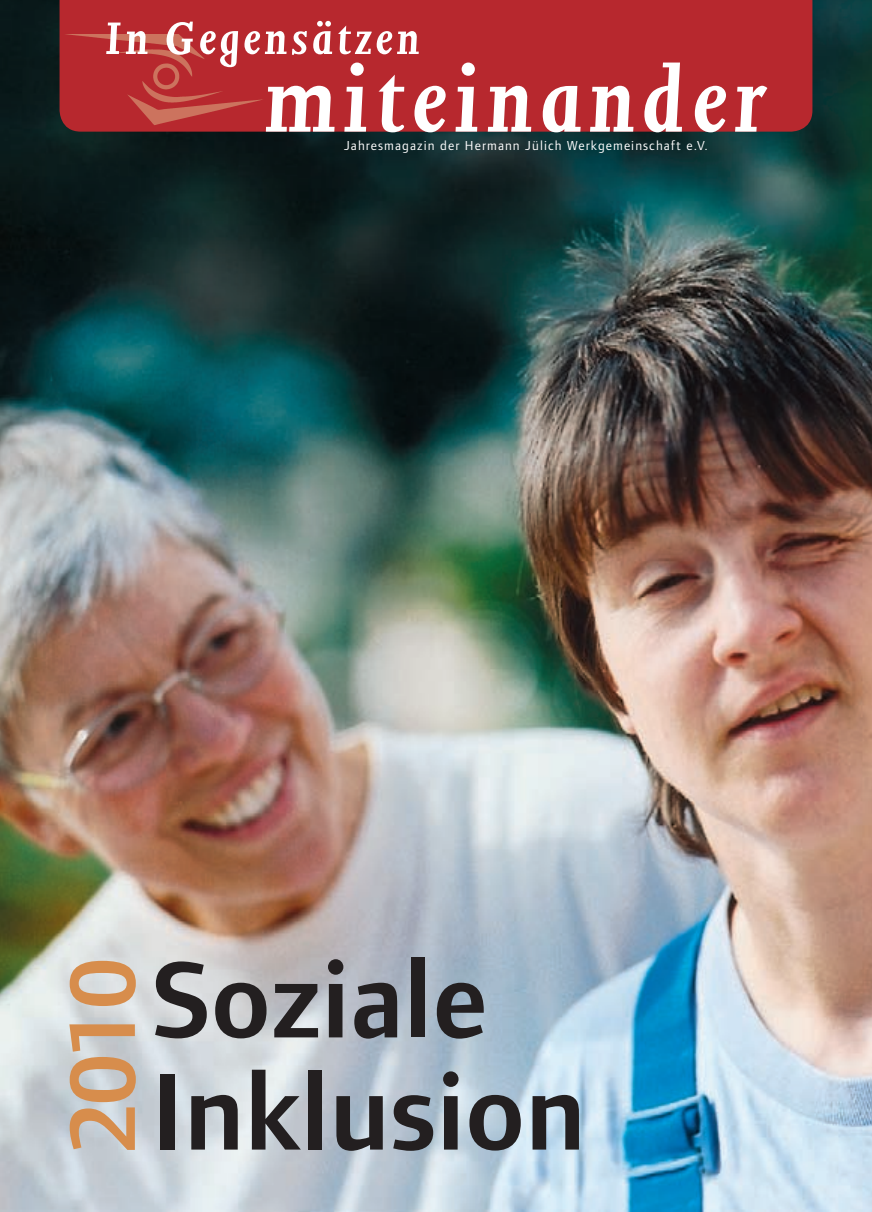
<style>
.page{position:relative;width:872px;height:1212px;background:#fff}
.page>*{position:absolute;margin:0;border:0;box-sizing:border-box;transform-origin:0 0}
.t1{font:600 112.5px "Foundry Form Sans";color:#231f20}
.t2{font:italic 700 105px "Joanna";letter-spacing:.075em;color:#fff}
.t3{font:600 96.15px "Foundry Form Sans";color:#d78d4c}
.t4{font:italic 700 52.5px "Joanna";letter-spacing:.08em;color:#fff}
.t5{font:13.5px "Foundry Form Sans";letter-spacing:.08em;color:#fff}
</style>
<div class="page">
<img style="left:0;top:0;width:872px;height:1212px">
<div style="left:60px;top:0;width:752px;height:132px;background:#b7282e"></div>
<img style="left:59px;top:34px;width:207px;height:93px">
<h3 class="t4" style="left:105px;top:10px;width:316px">In Gegensätzen</h3>
<h2 class="t2" style="left:265px;top:43px;width:500px">miteinander</h2>
<p class="t5" style="left:344px;top:138px;width:365px">Jahresmagazin der Hermann Jülich Werkgemeinschaft e.V.</p>
<h3 class="t3" style="left:49px;top:1151px;width:194px;rotate:-90deg">2010</h3>
<h1 class="t1" style="left:152px;top:937px;width:337px">Soziale</h1>
<h1 class="t1" style="left:152px;top:1049px;width:435px">Inklusion</h1>
</div>
